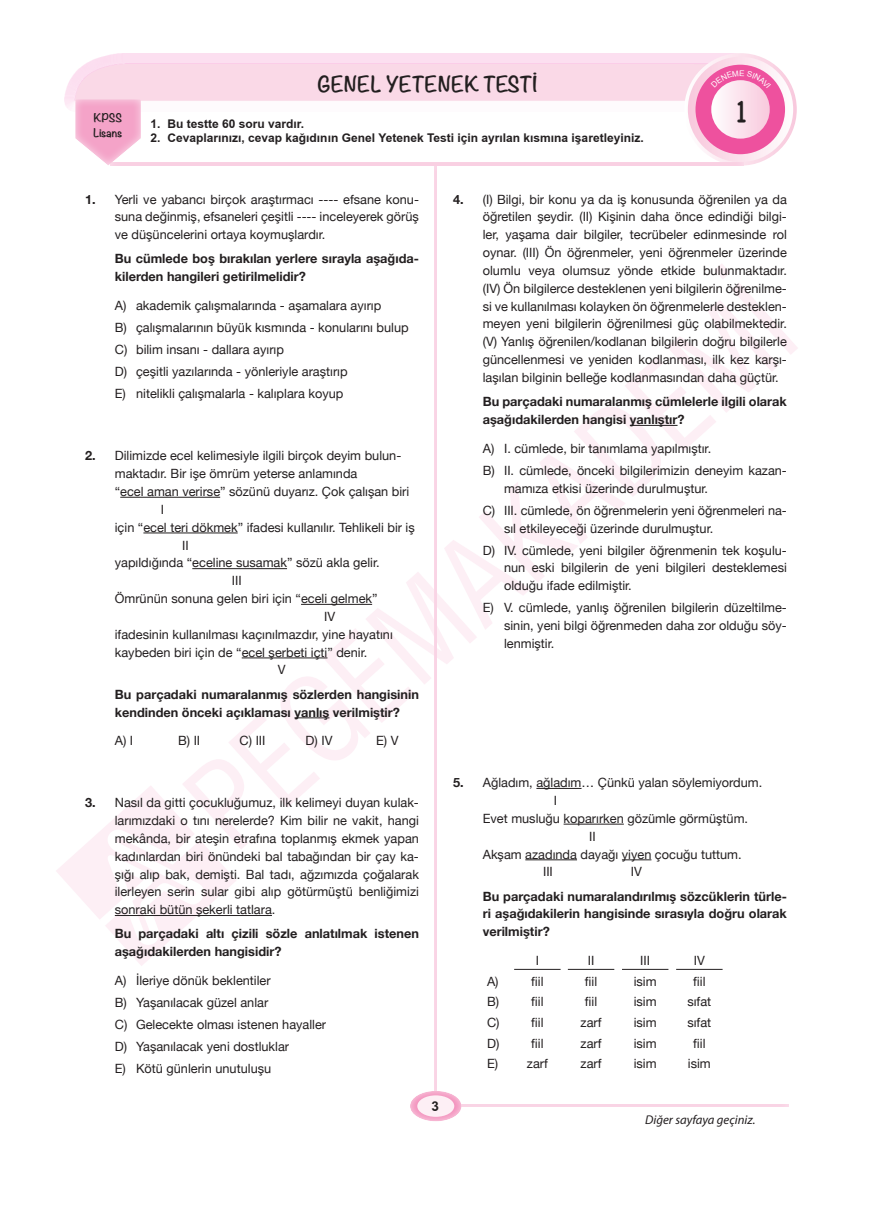
<style>
.page{position:relative;width:872px;height:1212px;background:#fff}
.page>*{position:absolute;margin:0;border:0;box-sizing:border-box;transform-origin:0 0}
.t1{font:31.5px "Chalkboard";color:#231f20}
.t2{font:700 19.5px "Noteworthy";color:#231f20}
.t3{font:700 13.5px "TR Arial";color:#231f20}
.t4{font:12.75px/17.9px "Helvetica Neue";color:#231f20}
.t5{font:700 12.75px/17.9px "Helvetica Neue";color:#231f20}
.t6{font:italic 12.75px "Myriad Pro";color:#231f20}
.t7{font:700 12px "TR Arial";color:#231f20}
.t8{font:700 10.5px/14.7px "Noteworthy";letter-spacing:-.01em;color:#231f20}
.s1{font-weight:700}
</style>
<div class="page">
<svg style="left:715px;top:264px;width:15px;height:15px"></svg>
<svg style="left:183px;top:572px;width:294px;height:277px"></svg>
<svg style="left:444px;top:283px;width:354px;height:347px"></svg>
<svg style="left:56px;top:785px;width:180px;height:181px"></svg>
<div style="left:434px;top:163px;width:6px;height:936px;background:#fff;opacity:.75"></div>
<div style="left:109px;top:161px;width:636px;height:7px;background:#fff"></div>
<div style="left:430px;top:1103px;width:360px;height:6px;background:#fff;opacity:.75"></div>
<div style="left:410px;top:1089px;width:54px;height:33px;background:#fff;opacity:.75"></div>
<div style="left:417px;top:1095px;width:37px;height:22px;background:#fdeff5;border-radius:50%"></div>
<hr style="left:120px;top:497px;width:100px;height:1px;background:#231f20">
<hr style="left:143px;top:533px;width:95px;height:1px;background:#231f20">
<hr style="left:192px;top:568px;width:95px;height:1px;background:#231f20">
<hr style="left:301px;top:604px;width:71px;height:1px;background:#231f20">
<hr style="left:242px;top:658px;width:85px;height:1px;background:#231f20">
<hr style="left:294px;top:717px;width:35px;height:1px;background:#231f20">
<hr style="left:115px;top:915px;width:157px;height:1px;background:#231f20">
<hr style="left:630px;top:425px;width:47px;height:1px;background:#231f20">
<hr style="left:536px;top:788px;width:45px;height:1px;background:#231f20">
<hr style="left:563px;top:824px;width:61px;height:1px;background:#231f20">
<hr style="left:525px;top:859px;width:52px;height:1px;background:#231f20">
<svg style="left:622px;top:859px;width:29px;height:1px"></svg>
<hr style="left:514px;top:969px;width:46px;height:1px;background:#231f20">
<hr style="left:568px;top:969px;width:46px;height:1px;background:#231f20">
<hr style="left:622px;top:969px;width:46px;height:1px;background:#231f20">
<hr style="left:676px;top:969px;width:46px;height:1px;background:#231f20">
<svg style="left:75px;top:53px;width:721px;height:113px"></svg>
<p class="t8" style="left:94px;top:110px;width:30px">KPSS<br>Lisans</p>
<h2 class="t2" style="left:317px;top:67px;width:221px">GENEL YETENEK TESTİ</h2>
<p class="t7" style="left:150px;top:115px;width:155px">1. Bu testte 60 soru vardır.</p>
<p class="t7" style="left:150px;top:129px;width:494px">2. Cevaplarınızı, cevap kağıdının Genel Yetenek Testi için ayrılan kısmına işaretleyiniz.</p>
<h1 class="t1" style="left:735px;top:92px;width:13px">1</h1>
<p class="t4" style="left:115px;top:191px;width:306px;text-align:justify;text-indent:-30px"><span class="s1">1.</span> Yerli ve yabancı birçok araştırmacı ---- efsane konu&shy;suna değinmiş, efsaneleri çeşitli ---- inceleyerek görüş ve düşüncelerini ortaya koymuşlardır.</p>
<p class="t5" style="left:115px;top:250px;width:306px">Bu cümlede boş bırakılan yerlere sırayla aşağıda&shy;kilerden hangileri getirilmelidir?</p>
<p class="t4" style="left:115px;top:295px;width:295px;line-height:22px">A) akademik çalışmalarında - aşamalara ayırıp<br>B) çalışmalarının büyük kısmında - konularını bulup C) bilim insanı - dallara ayırıp<br>D) çeşitli yazılarında - yönleriyle araştırıp<br>E) nitelikli çalışmalarla - kalıplara koyup</p>
<p class="t4" style="left:85px;top:447px;width:318px"><span class="s1">2.</span> Dilimizde ecel kelimesiyle ilgili birçok deyim bulun-</p>
<p class="t4" style="left:115px;top:465px;width:244px">maktadır. Bir işe ömrüm yeterse anlamında</p>
<p class="t4" style="left:115px;top:483px;width:296px">“ecel aman verirse” sözünü duyarız. Çok çalışan biri</p>
<p class="t4" style="left:161px;top:501px;width:5px">I</p>
<p class="t4" style="left:115px;top:519px;width:301px">için “ecel teri dökmek” ifadesi kullanılır. Tehlikeli bir iş</p>
<p class="t4" style="left:182px;top:537px;width:8px">II</p>
<p class="t4" style="left:115px;top:555px;width:266px">yapıldığında “eceline susamak” sözü akla gelir.</p>
<p class="t4" style="left:232px;top:572px;width:11px">III</p>
<p class="t4" style="left:115px;top:590px;width:264px">Ömrünün sonuna gelen biri için “eceli gelmek”</p>
<p class="t4" style="left:324px;top:608px;width:13px">IV</p>
<p class="t4" style="left:115px;top:626px;width:279px">ifadesinin kullanılması kaçınılmazdır, yine hayatını</p>
<p class="t4" style="left:115px;top:644px;width:254px">kaybeden biri için de “ecel şerbeti içti” denir.</p>
<p class="t4" style="left:278px;top:662px;width:9px">V</p>
<p class="t5" style="left:115px;top:685px;width:306px">Bu parçadaki numaralanmış sözlerden hangisinin kendinden önceki açıklaması yanlış verilmiştir?</p>
<p class="t4" style="left:115px;top:732px;width:20px">A) I</p>
<p class="t4" style="left:178px;top:732px;width:24px">B) II</p>
<p class="t4" style="left:240px;top:732px;width:27px">C) III</p>
<p class="t4" style="left:306px;top:732px;width:28px">D) IV</p>
<p class="t4" style="left:376px;top:732px;width:24px">E) V</p>
<p class="t4" style="left:115px;top:794px;width:306px;text-align:justify;text-indent:-30px"><span class="s1">3.</span> Nasıl da gitti çocukluğumuz, ilk kelimeyi duyan kulak&shy;larımızdaki o tını nerelerde? Kim bilir ne vakit, hangi mekânda, bir ateşin etrafına toplanmış ekmek yapan kadınlardan biri önündeki bal tabağından bir çay ka&shy;şığı alıp bak, demişti. Bal tadı, ağzımızda çoğalarak ilerleyen serin sular gibi alıp götürmüştü benliğimizi sonraki bütün şekerli tatlara.</p>
<p class="t5" style="left:115px;top:925px;width:306px">Bu parçadaki altı çizili sözle anlatılmak istenen aşağıdakilerden hangisidir?</p>
<p class="t4" style="left:115px;top:970px;width:213px;line-height:22px">A) İleriye dönük beklentiler<br>B) Yaşanılacak güzel anlar<br>C) Gelecekte olması istenen hayaller<br>D) Yaşanılacak yeni dostluklar<br>E) Kötü günlerin unutuluşu</p>
<p class="t3" style="left:431px;top:1097px;width:9px">3</p>
<p class="t4" style="left:483px;top:191px;width:306px;text-align:justify;text-indent:-30px"><span class="s1">4.</span> (I) Bilgi, bir konu ya da iş konusunda öğrenilen ya da öğretilen şeydir. (II) Kişinin daha önce edindiği bilgi&shy;ler, yaşama dair bilgiler, tecrübeler edinmesinde rol oynar. (III) Ön öğrenmeler, yeni öğrenmeler üzerinde olumlu veya olumsuz yönde etkide bulunmaktadır. (IV) Ön bilgilerce desteklenen yeni bilgilerin öğrenilme&shy;si ve kullanılması kolayken ön öğrenmelerle desteklen&shy;meyen yeni bilgilerin öğrenilmesi güç olabilmektedir. (V) Yanlış öğrenilen/kodlanan bilgilerin doğru bilgilerle güncellenmesi ve yeniden kodlanması, ilk kez karşı&shy;laşılan bilginin belleğe kodlanmasından daha güçtür.</p>
<p class="t5" style="left:483px;top:393px;width:306px">Bu parçadaki numaralanmış cümlelerle ilgili olarak aşağıdakilerden hangisi yanlıştır?</p>
<p class="t4" style="left:483px;top:438px;width:306px;line-height:22px">A) I. cümlede, bir tanımlama yapılmıştır.<br>B) II. cümlede, önceki bilgilerimizin deneyim kazan-</p>
<p class="t4" style="left:483px;top:478px;width:306px;line-height:22px;text-indent:21px">mamıza etkisi üzerinde durulmuştur.<br>C) III. cümlede, ön öğrenmelerin yeni öğrenmeleri na-</p>
<p class="t4" style="left:483px;top:518px;width:306px;line-height:22px;text-indent:21px">sıl etkileyeceği üzerinde durulmuştur.<br>D) IV. cümlede, yeni bilgiler öğrenmenin tek koşulu-</p>
<p class="t4" style="left:504px;top:560px;width:284px">nun eski bilgilerin de yeni bilgileri desteklemesi olduğu ifade edilmiştir.</p>
<p class="t4" style="left:504px;top:600px;width:284px;text-align:justify;text-indent:-21px">E) V. cümlede, yanlış öğrenilen bilgilerin düzeltilme&shy;sinin, yeni bilgi öğrenmeden daha zor olduğu söy&shy;lenmiştir.</p>
<p class="t4" style="left:453px;top:774px;width:311px"><span class="s1">5.</span> Ağladım, ağladım… Çünkü yalan söylemiyordum.</p>
<p class="t4" style="left:553px;top:792px;width:5px">I</p>
<p class="t4" style="left:483px;top:810px;width:267px">Evet musluğu koparırken gözümle görmüştüm.</p>
<p class="t4" style="left:589px;top:828px;width:8px">II</p>
<p class="t4" style="left:483px;top:846px;width:260px">Akşam azadında dayağı yiyen çocuğu tuttum.</p>
<p class="t4" style="left:543px;top:864px;width:11px">III</p>
<p class="t4" style="left:631px;top:864px;width:13px">IV</p>
<p class="t5" style="left:483px;top:887px;width:306px;text-align:justify">Bu parçadaki numaralandırılmış sözcüklerin türle&shy;ri aşağıdakilerin hangisinde sırasıyla doğru olarak verilmiştir?</p>
<p class="t4" style="left:536px;top:952px;width:5px">I</p>
<p class="t4" style="left:588px;top:952px;width:8px">II</p>
<p class="t4" style="left:640px;top:952px;width:11px">III</p>
<p class="t4" style="left:694px;top:952px;width:13px">IV</p>
<p class="t4" style="left:487px;top:973px;width:13px">A)</p>
<p class="t4" style="left:531px;top:973px;width:14px">fiil</p>
<p class="t4" style="left:585px;top:973px;width:14px">fiil</p>
<p class="t4" style="left:634px;top:973px;width:24px">isim</p>
<p class="t4" style="left:693px;top:973px;width:14px">fiil</p>
<p class="t4" style="left:487px;top:994px;width:14px">B)</p>
<p class="t4" style="left:531px;top:994px;width:14px">fiil</p>
<p class="t4" style="left:585px;top:994px;width:14px">fiil</p>
<p class="t4" style="left:634px;top:994px;width:24px">isim</p>
<p class="t4" style="left:687px;top:994px;width:25px">sıfat</p>
<p class="t4" style="left:487px;top:1014px;width:14px">C)</p>
<p class="t4" style="left:531px;top:1014px;width:14px">fiil</p>
<p class="t4" style="left:580px;top:1014px;width:22px">zarf</p>
<p class="t4" style="left:634px;top:1014px;width:24px">isim</p>
<p class="t4" style="left:687px;top:1014px;width:25px">sıfat</p>
<p class="t4" style="left:487px;top:1035px;width:14px">D)</p>
<p class="t4" style="left:531px;top:1035px;width:14px">fiil</p>
<p class="t4" style="left:580px;top:1035px;width:22px">zarf</p>
<p class="t4" style="left:634px;top:1035px;width:24px">isim</p>
<p class="t4" style="left:693px;top:1035px;width:14px">fiil</p>
<p class="t4" style="left:487px;top:1055px;width:62px">E) zarf</p>
<p class="t4" style="left:580px;top:1055px;width:22px">zarf</p>
<p class="t4" style="left:634px;top:1055px;width:24px">isim</p>
<p class="t4" style="left:688px;top:1055px;width:24px">isim</p>
<p class="t6" style="left:645px;top:1111px;width:112px">Diğer sayfaya geçiniz.</p>
</div>
